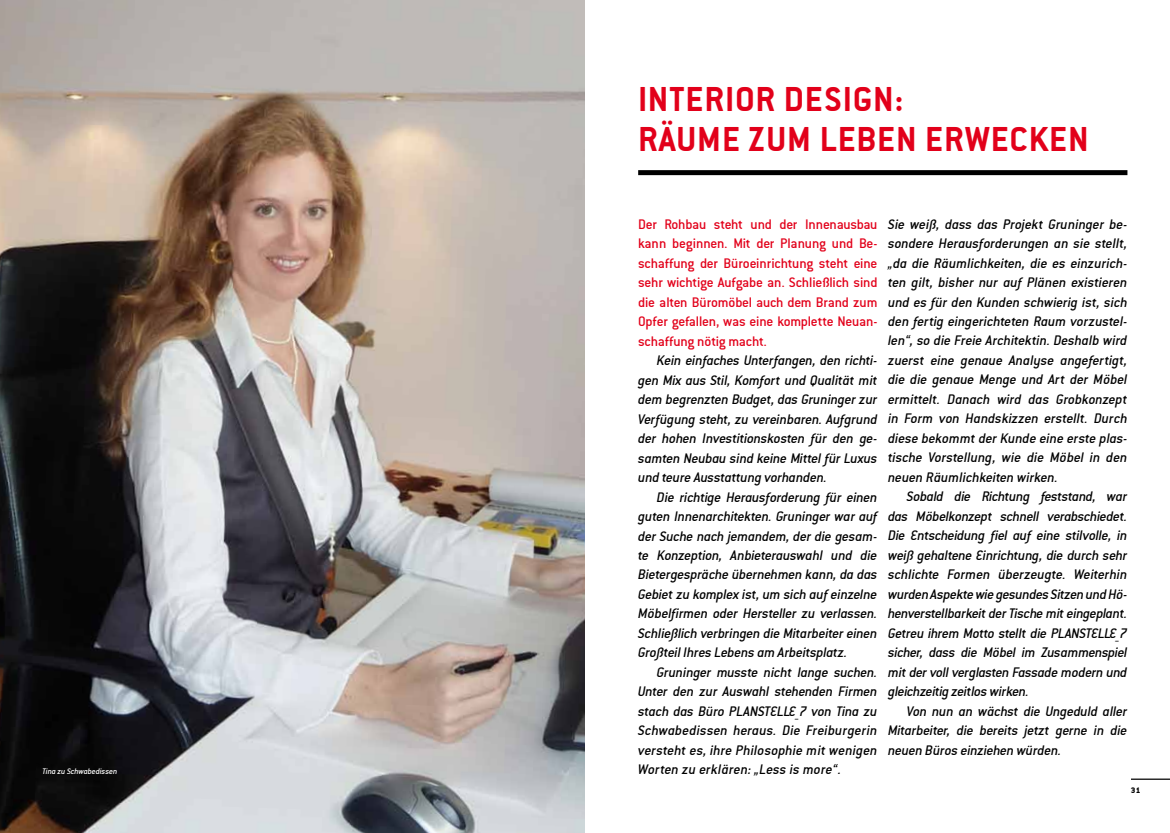
<style>
.page{position:relative;width:1170px;height:833px;background:#fff}
.page>*{position:absolute;margin:0;border:0;box-sizing:border-box;transform-origin:0 0}
.t1{font:37.5px/40px "Conduit ITCTT Bold";letter-spacing:.025em;color:#e2001a}
.t2{font:italic 15px/19.5px "Conduit Md ITCTT Medium";letter-spacing:-.01em;color:#000;text-align:justify}
.t3{font:15px/19.5px "Conduit Md ITCTT Medium";letter-spacing:-.015em;color:#e2001a;text-align:justify}
.t4{font:italic 8.75px "Conduit Md ITCTT Medium";letter-spacing:-.015em;color:#fff}
.t5{font:8.75px "Conduit Ex Bd ITCTT";color:#000}
</style>
<div class="page">
<img style="left:0;top:0;width:585px;height:833px">
<div style="left:638px;top:170px;width:489px;height:5px;background:#000"></div>
<hr style="left:1130px;top:778px;width:39px;height:2px;background:#000">
<p class="t4" style="left:43px;top:766px;width:76px">Tina zu Schwabedissen</p>
<h1 class="t1" style="left:638px;top:78px;width:452px">INTERIOR DESIGN:<br>RÄUME ZUM LEBEN ERWECKEN</h1>
<p class="t3" style="left:638px;top:214px;width:241px">Der Rohbau steht und der Innenausbau kann beginnen. Mit der Planung und Be&shy;schaffung der Büroeinrichtung steht eine sehr wichtige Aufgabe an. Schließlich sind die alten Büromöbel auch dem Brand zum Opfer gefallen, was eine komplette Neuan&shy;schaffung nötig macht.</p>
<p class="t2" style="left:638px;top:350px;width:241px;text-indent:19px">Kein einfaches Unterfangen, den richti&shy;gen Mix aus Stil, Komfort und Qualität mit dem begrenzten Budget, das Gruninger zur Verfügung steht, zu vereinbaren. Aufgrund der hohen Investitionskosten für den ge&shy;samten Neubau sind keine Mittel für Luxus und teure Ausstattung vorhanden.</p>
<p class="t2" style="left:638px;top:486px;width:241px;text-indent:19px">Die richtige Herausforderung für einen guten Innenarchitekten. Gruninger war auf der Suche nach jemandem, der die gesam&shy;te Konzeption, Anbieterauswahl und die Bietergespräche übernehmen kann, da das Gebiet zu komplex ist, um sich auf einzelne Möbelfirmen oder Hersteller zu verlassen.<br>Schließlich verbringen die Mitarbeiter einen Großteil Ihres Lebens am Arbeitsplatz.</p>
<p class="t2" style="left:638px;top:662px;width:241px;text-indent:19px">Gruninger musste nicht lange suchen.<br>Unter den zur Auswahl stehenden Firmen stach das Büro PLANSTELLE_7 von Tina zu Schwabedissen heraus. Die Freiburgerin versteht es, ihre Philosophie mit wenigen Worten zu erklären: „Less is more“.</p>
<p class="t2" style="left:888px;top:214px;width:241px">Sie weiß, dass das Projekt Gruninger be&shy;sondere Herausforderungen an sie stellt, „da die Räumlichkeiten, die es einzurich&shy;ten gilt, bisher nur auf Plänen existieren und es für den Kunden schwierig ist, sich den fertig eingerichteten Raum vorzustel&shy;len“, so die Freie Architektin. Deshalb wird zuerst eine genaue Analyse angefertigt, die die genaue Menge und Art der Möbel ermittelt. Danach wird das Grobkonzept in Form von Handskizzen erstellt. Durch diese bekommt der Kunde eine erste plas&shy;tische Vorstellung, wie die Möbel in den neuen Räumlichkeiten wirken.</p>
<p class="t2" style="left:888px;top:486px;width:241px;text-indent:19px">Sobald die Richtung feststand, war das Möbelkonzept schnell verabschiedet.<br>Die Entscheidung fiel auf eine stilvolle, in weiß gehaltene Einrichtung, die durch sehr schlichte Formen überzeugte. Weiterhin wurden Aspekte wie gesundes Sitzen und Hö&shy;henverstellbarkeit der Tische mit eingeplant.<br>Getreu ihrem Motto stellt die PLANSTELLE_7 sicher, dass die Möbel im Zusammenspiel mit der voll verglasten Fassade modern und gleichzeitig zeitlos wirken.</p>
<p class="t2" style="left:888px;top:701px;width:241px;text-indent:19px">Von nun an wächst die Ungeduld aller Mitarbeiter, die bereits jetzt gerne in die neuen Büros einziehen würden.</p>
<p class="t5" style="left:1130px;top:785px;width:11px">31</p>
</div>
